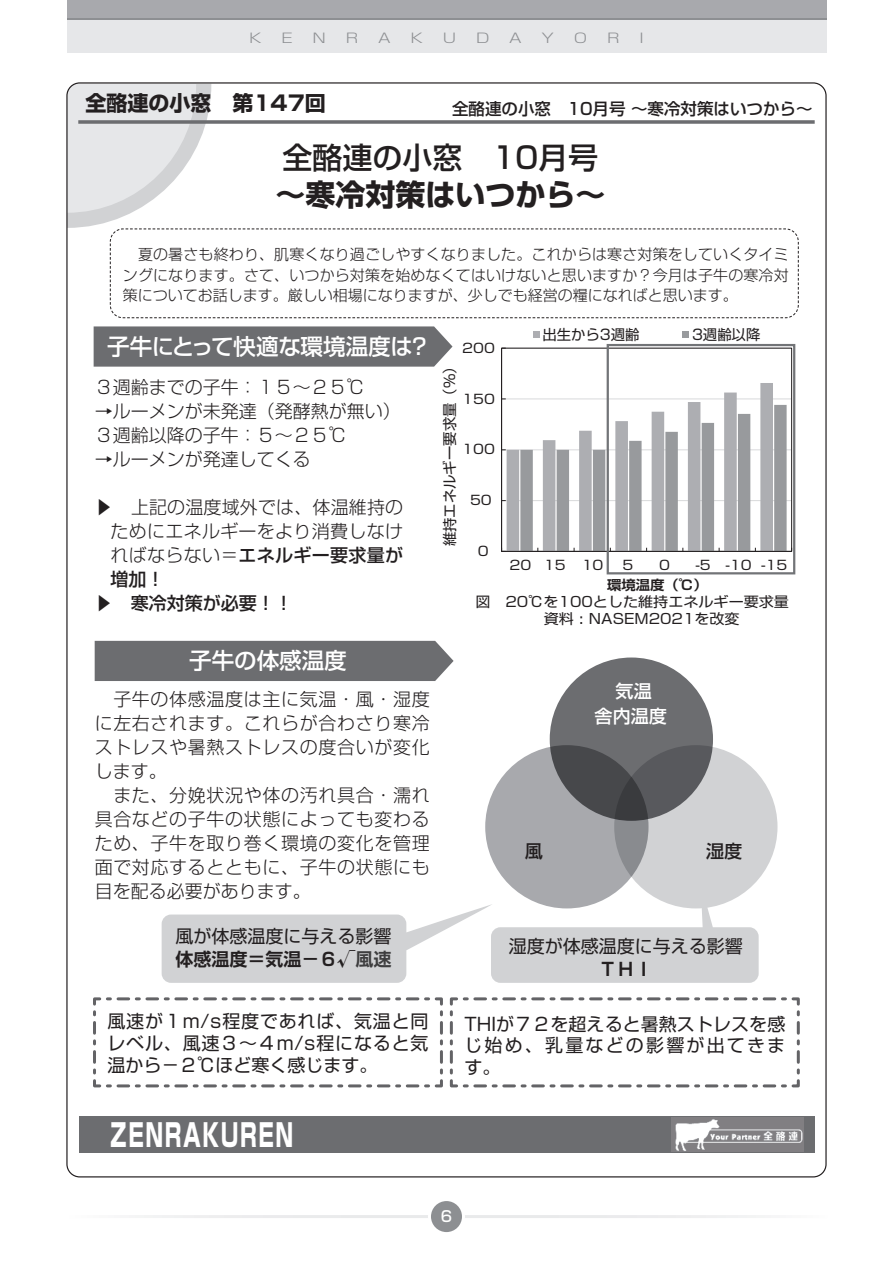
<style>
.page{position:relative;width:893px;height:1263px;background:#fff}
.page>*{position:absolute;margin:0;border:0;box-sizing:border-box;transform-origin:0 0}
.t1{font:800 31.5px "Shin Go Pr 6 N";letter-spacing:.075em;color:#fff;scale:.65 1}
.t2{font:700 30px "Shin Go Pr 6 N";color:#231f20}
.t3{font:500 30px "Shin Go Pr 6 N";color:#231f20}
.t4{font:500 22.5px "Shin Go Pr 6 N";color:#fff}
.t5{font:700 21px "Shin Go Pr 6 N";color:#231f20}
.t6{font:300 18px/24px "Shin Go Pr 6 N";letter-spacing:.035em;color:#231f20}
.t7{font:18px/21.6px "Shin Go Pr 6 N";letter-spacing:.005em;color:#231f20;text-align:justify}
.t8{font:300 18px/24px "Shin Go Pr 6 N";color:#231f20}
.t9{font:500 18px "Shin Go Pr 6 N";letter-spacing:.01em;color:#231f20}
.t10{font:300 18px "Shin Go Pr 6 N";letter-spacing:.01em;color:#231f20}
.t11{font:300 18px "Shin Go Pr 6 N";letter-spacing:.015em;color:#231f20}
.t12{font:700 18px "Shin Go Pr 6 N De";color:#231f20}
.t13{font:500 18px/25px "Shin Go Pr 6 N";color:#fff;text-align:center}
.t14{font:500 16.5px "Shin Go Pr 6 N";color:#231f20}
.t15{font:300 15px/20.2px "Shin Go Pr 6 N";color:#231f20;text-align:justify}
.t16{font:500 15px "Shin Go Pr 6 N";color:#fff}
.t17{font:14.4px "Shin Go Pr 6 N";color:#231f20}
.t18{font:13.95px "Shin Go Pr 6 N";color:#231f20;scale:1.08 1}
.t19{font:700 13.35px "Shin Go Pr 6 N De";color:#231f20;scale:1.08 1}
.t20{font:300 13.2px "Shin Go Pro";color:#8d8f92;scale:1.25 1}
.t21{font:12.9px "Shin Go Pr 6 N";color:#231f20;scale:1.11 1}
.s1{font-weight:300}
.s2{color:#3e3e3f}
.s3{font-family:"Meiryo"}
</style>
<div class="page">
<div style="left:429px;top:1199px;width:34px;height:34px;background:#8d8f92;border-radius:50%"></div>
<div style="left:428px;top:1198px;width:37px;height:37px;border:3px solid #fff;border-radius:50%"></div>
<div style="left:67px;top:0;width:759px;height:52px;background:#e6e7e9"></div>
<div style="left:67px;top:0;width:759px;height:20px;background:#a8a9ad"></div>
<hr style="left:67px;top:18px;width:759px;height:2px;background:#8d8f92">
<svg style="left:68px;top:84px;width:143px;height:144px"></svg>
<svg style="left:78px;top:120px;width:737px;height:4px"></svg>
<div style="left:79px;top:1117px;width:736px;height:36px;background:#6c6d70"></div>
<img style="left:672px;top:1117px;width:131px;height:34px">
<div style="left:550px;top:657px;width:163px;height:164px;background:#6c6d70;border-radius:50%"></div>
<svg style="left:485px;top:745px;width:163px;height:163px;fill:#a8a9ad"></svg>
<svg style="left:614px;top:745px;width:163px;height:163px;fill:#d1d2d4"></svg>
<div style="left:110px;top:228px;width:689px;height:90px;border:1px dashed #231f20;border-radius:13px"></div>
<svg style="left:94px;top:326px;width:358px;height:41px"></svg>
<div style="left:95px;top:641px;width:359px;height:40px;background:#6c6d70"></div>
<hr style="left:501px;top:348px;width:1px;height:203px;background:#231f20">
<svg style="left:501px;top:383px;width:291px;height:169px"></svg>
<svg style="left:533px;top:332px;width:6px;height:6px"></svg>
<svg style="left:683px;top:332px;width:6px;height:6px"></svg>
<div style="left:607px;top:344px;width:188px;height:230px;border:2px solid #727477"></div>
<svg style="left:93px;top:997px;width:707px;height:91px"></svg>
<svg style="left:162px;top:883px;width:597px;height:100px"></svg>
<p class="t20" style="left:249px;top:27px;width:12px">K</p>
<p class="t20" style="left:281px;top:27px;width:11px">E</p>
<p class="t20" style="left:313px;top:27px;width:12px">N</p>
<p class="t20" style="left:346px;top:27px;width:12px">R</p>
<p class="t20" style="left:378px;top:27px;width:12px">A</p>
<p class="t20" style="left:410px;top:27px;width:12px">K</p>
<p class="t20" style="left:443px;top:27px;width:12px">U</p>
<p class="t20" style="left:476px;top:27px;width:12px">D</p>
<p class="t20" style="left:509px;top:27px;width:12px">A</p>
<p class="t20" style="left:542px;top:27px;width:12px">Y</p>
<p class="t20" style="left:574px;top:27px;width:12px">O</p>
<p class="t20" style="left:607px;top:27px;width:12px">R</p>
<p class="t20" style="left:639px;top:27px;width:5px">I</p>
<p class="t5" style="left:85px;top:86px;width:242px">全酪連の小窓　第147回</p>
<p class="t14" style="left:452px;top:95px;width:362px">全酪連の小窓　10月号～寒冷対策はいつから~</p>
<h2 class="t3" style="left:283px;top:133px;width:317px">全酪連の小窓　10月号</h2>
<h2 class="t2" style="left:275px;top:171px;width:331px">～寒冷対策はいつから~</h2>
<p class="t15" style="left:123px;top:243px;width:667px">　夏の暑さも終わり、肌寒くなり過ごしやすくなりました。これからは寒さ対策をしていくタイミングになります。さて、いつから対策を始めなくてはいけないと思いますか？今月は子牛の寒冷対策についてお話します。厳しい相場になりますが、少しでも経営の糧になればと思います。</p>
<p class="t4" style="left:408px;top:328px;width:24px">?</p>
<p class="t17" style="left:692px;top:323px;width:70px">3週齢以降</p>
<p class="t17" style="left:542px;top:323px;width:99px">出生から3週齢</p>
<p class="t4" style="left:107px;top:328px;width:307px">子牛にとって快適な環境温度は</p>
<p class="t21" style="left:462px;top:337px;width:31px">200</p>
<p class="t8" style="left:95px;top:374px;width:271px">３週齢までの子牛：１５~２５°C</p>
<p class="t8" style="left:95px;top:398px;width:307px">→ルーメンが未発達（発酵熱が無い(<br>３週齢以降の子牛：５~２５°C</p>
<p class="t8" style="left:95px;top:446px;width:217px">→ルーメンが発達してくる</p>
<p class="t10" style="left:95px;top:492px;width:310px">▶　上記の温度域外では、体温維持の</p>
<p class="t11" style="left:110px;top:516px;width:294px">ためにエネルギーをより消費しなけ</p>
<p class="t9" style="left:110px;top:540px;width:294px"><span class="s1">ればならない＝</span>エネルギー要求量が</p>
<p class="t9" style="left:110px;top:564px;width:55px">増加!</p>
<p class="t9" style="left:95px;top:588px;width:199px"><span class="s1">▶　</span>寒冷対策が必要!!</p>
<p class="t4" style="left:189px;top:642px;width:159px">子牛の体感温度</p>
<p class="t6" style="left:95px;top:685px;width:337px">　子牛の体感温度は主に気温・風・湿度に左右されます。これらが合わさり寒冷ストレスや暑熱ストレスの度合いが変化します。<br>　また、分娩状況や体の汚れ具合・濡れ具合などの子牛の状態によっても変わるため、子牛を取り巻く環境の変化を管理面で対応するとともに、子牛の状態にも目を配る必要があります。</p>
<p class="t7" style="left:175px;top:924px;width:218px">風が体感温度に与える影響</p>
<p class="t12" style="left:175px;top:944px;width:218px">体感温度＝気温－６√<span class="s2">風速</span></p>
<p class="t17" style="left:438px;top:546px;width:188px;rotate:-90deg">維持エネルギー要求量)％(</p>
<p class="t21" style="left:462px;top:388px;width:31px">150</p>
<p class="t21" style="left:462px;top:439px;width:31px">100</p>
<p class="t21" style="left:470px;top:490px;width:21px">50</p>
<p class="t21" style="left:478px;top:540px;width:11px">0</p>
<p class="t18" style="left:475px;top:590px;width:15px">図</p>
<p class="t21" style="left:510px;top:554px;width:21px">20</p>
<p class="t21" style="left:544px;top:554px;width:21px">15</p>
<p class="t21" style="left:582px;top:554px;width:21px">10</p>
<p class="t21" style="left:623px;top:554px;width:11px">5</p>
<p class="t21" style="left:659px;top:554px;width:11px">0</p>
<p class="t21" style="left:695px;top:554px;width:15px">-5</p>
<p class="t21" style="left:725px;top:554px;width:25px">-10</p>
<p class="t21" style="left:761px;top:554px;width:25px">-15</p>
<p class="t19" style="left:607px;top:574px;width:95px">環境温度)°C(</p>
<p class="t18" style="left:505px;top:590px;width:264px">20℃を100とした維持エネルギー要求量</p>
<p class="t18" style="left:544px;top:607px;width:183px">資料<span class="s3">︓</span>NASEM2021を改変</p>
<p class="t13" style="left:595px;top:677px;width:74px">気温<br>舎内温度</p>
<p class="t9" style="left:525px;top:836px;width:20px">風</p>
<p class="t9" style="left:706px;top:836px;width:38px">湿度</p>
<p class="t7" style="left:509px;top:934px;width:235px">湿度が体感温度に与える影響</p>
<p class="t12" style="left:599px;top:954px;width:55px">ＴＨＩ</p>
<p class="t7" style="left:107px;top:1009px;width:322px">風速が１m/s程度であれば、気温と同レベル、風速３～４m/s程になると気温から－２℃ほど寒く感じます。</p>
<p class="t7" style="left:464px;top:1012px;width:322px">THIが７２を超えると暑熱ストレスを感じ始め、乳量などの影響が出てきます。</p>
<h1 class="t1" style="left:110px;top:1110px;width:283px">ZENRAKUREN</h1>
<p class="t16" style="left:441px;top:1204px;width:13px">6</p>
</div>
